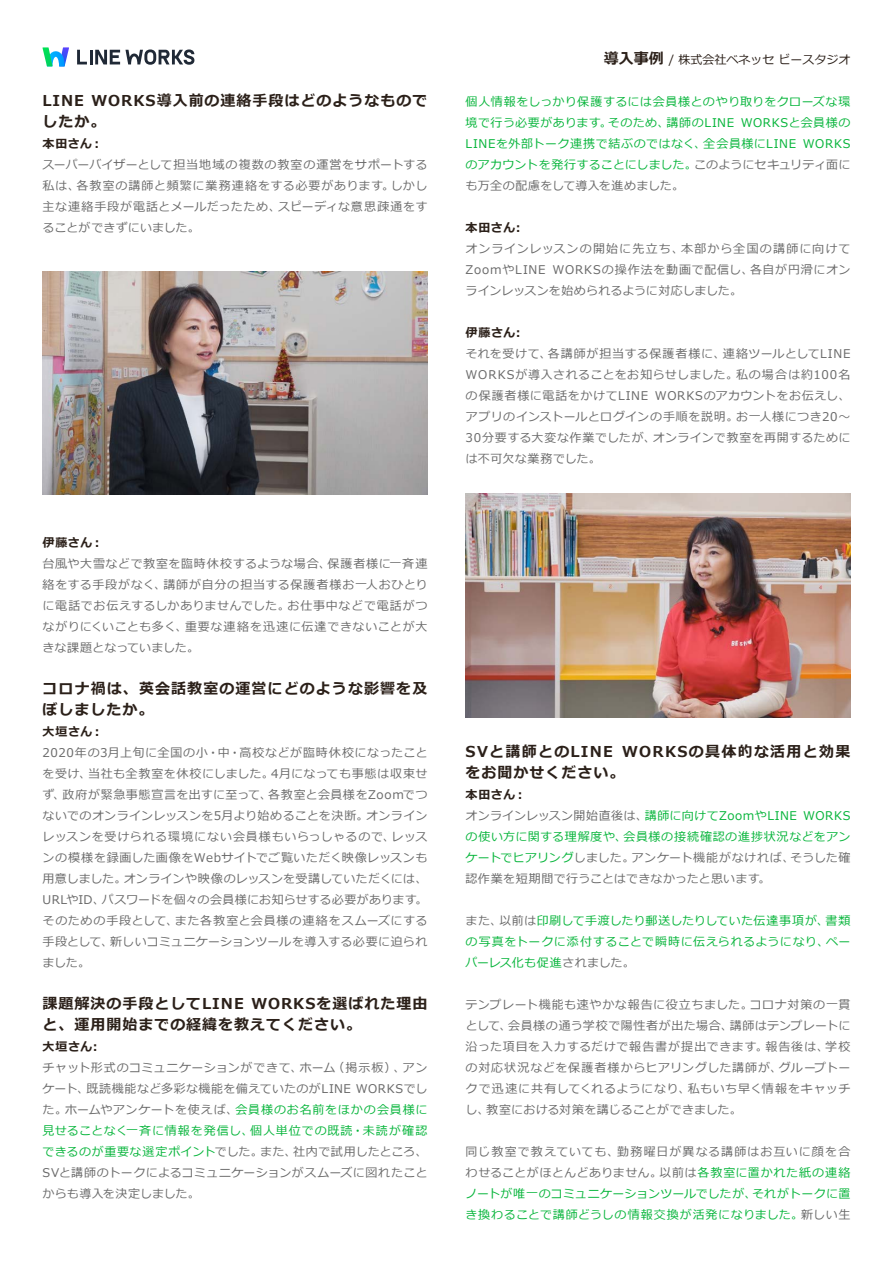
<style>
.page{position:relative;width:893px;height:1263px;background:#fff}
.page>*{position:absolute;margin:0;border:0;box-sizing:border-box;transform-origin:0 0}
.t1{font:700 15px/21px "Meiryo";letter-spacing:.065em;color:#2b2019}
.t2{font:700 15px/21px "Meiryo";letter-spacing:.085em;color:#2b2019}
.t3{font:12px/21px "Meiryo";letter-spacing:.045em;color:#6a6a6a}
.t4{font:12px/21px "Meiryo";letter-spacing:.045em;color:#07b53b;text-align:right}
.t5{font:12px/21px "Meiryo";letter-spacing:.02em;color:#6a6a6a}
.t6{font:12px/21px "Meiryo";letter-spacing:.025em;color:#6a6a6a}
.t7{font:12px "Meiryo";letter-spacing:.075em;color:#6a6a6a}
.t8{font:700 12px "Meiryo";letter-spacing:.045em;color:#2b2019}
.t9{font:12px "Meiryo";letter-spacing:.065em;color:#07b53b}
.t10{font:12px "Meiryo";letter-spacing:.085em;color:#6a6a6a}
.t11{font:12px "Meiryo";letter-spacing:.025em;color:#07b53b}
.t12{font:12px "Meiryo";letter-spacing:.07em;color:#6a6a6a}
.t13{font:12px/21px "Meiryo";letter-spacing:.015em;color:#6a6a6a}
.t14{font:12px "Meiryo";letter-spacing:.01em;color:#6a6a6a}
.t15{font:12px "Meiryo";letter-spacing:.005em;color:#07b53b}
.t16{font:12px "Meiryo";letter-spacing:.01em;color:#07b53b}
.t17{font:12px "Meiryo";letter-spacing:.095em;color:#6a6a6a}
.t18{font:12px "Meiryo";letter-spacing:.065em;color:#6a6a6a}
.t19{font:12px "Meiryo";letter-spacing:.075em;color:#07b53b}
.t20{font:12px "Meiryo";color:#2b2019}
.t21{font:12px "Meiryo";letter-spacing:.09em;color:#07b53b}
.t22{font:12px "Meiryo";letter-spacing:.005em;color:#6a6a6a}
.t23{font:12px "Meiryo";letter-spacing:.09em;color:#6a6a6a}
.t24{font:12px "Meiryo";color:#6a6a6a}
.t25{font:12px/21px "Meiryo";letter-spacing:-.03em;color:#6a6a6a}
.s1{color:#07b53b}
.s2{color:#6a6a6a}
</style>
<div class="page">
<svg style="left:42px;top:47px;width:27px;height:19px"></svg>
<svg style="left:77px;top:50px;width:10px;height:14px"></svg>
<hr style="left:90px;top:50px;width:3px;height:14px;background:#202936">
<svg style="left:95px;top:49px;width:99px;height:16px"></svg>
<img style="left:43px;top:272px;width:384px;height:223px">
<img style="left:466px;top:494px;width:384px;height:223px">
<p class="t1" style="left:92px;top:91px;width:337px">WORKS導入前の連絡手段はどのようなもので</p>
<p class="t1" style="left:43px;top:91px;width:64px">LINE<br>したか。</p>
<p class="t8" style="left:43px;top:135px;width:62px">本田さん：</p>
<p class="t3" style="left:43px;top:155px;width:386px;text-align:right">スーパーバイザーとして担当地域の複数の教室の運営をサポートするしかし</p>
<p class="t7" style="left:76px;top:178px;width:319px">各教室の講師と頻繁に業務連絡をする必要があります。</p>
<p class="t3" style="left:43px;top:176px;width:39px">私は、</p>
<p class="t3" style="left:278px;top:197px;width:151px">スピーディな意思疎通をす</p>
<p class="t3" style="left:43px;top:197px;width:240px">主な連絡手段が電話とメールだったため、ることができずにいました。</p>
<p class="t8" style="left:43px;top:534px;width:62px">伊藤さん：</p>
<p class="t3" style="left:163px;top:554px;width:265px;text-indent:-121px">台風や大雪などで教室を臨時休校するような場合、<br>講師が自分の担当する保護者様お一人おひとり</p>
<p class="t7" style="left:327px;top:556px;width:101px">保護者様に一斉連</p>
<p class="t3" style="left:43px;top:575px;width:125px">絡をする手段がなく、</p>
<p class="t12" style="left:288px;top:598px;width:141px">お仕事中などで電話がつ</p>
<p class="t3" style="left:185px;top:596px;width:244px;text-indent:-142px">に電話でお伝えするしかありませんでした。<br>重要な連絡を迅速に伝達できないことが大</p>
<p class="t13" style="left:43px;top:617px;width:158px">ながりにくいことも多く、きな課題となっていました。</p>
<p class="t1" style="left:43px;top:679px;width:386px">コロナ禍は、英会話教室の運営にどのような影響を及ぼしましたか。</p>
<p class="t8" style="left:43px;top:723px;width:62px">大垣さん：</p>
<p class="t3" style="left:43px;top:743px;width:386px;text-align:right">2020年の3月上旬に全国の小・中・高校などが臨時休校になったこと<br>4月になっても事態は収束せ</p>
<p class="t3" style="left:88px;top:764px;width:187px">当社も全教室を休校にしました。</p>
<p class="t3" style="left:43px;top:764px;width:50px">を受け、</p>
<p class="t3" style="left:43px;top:785px;width:24px">ず、</p>
<p class="t3" style="left:63px;top:785px;width:211px">政府が緊急事態宣言を出すに至って、</p>
<p class="t3" style="left:268px;top:785px;width:161px">各教室と会員様をZoomでつ</p>
<p class="t6" style="left:43px;top:806px;width:328px">ないでのオンラインレッスンを5月より始めることを決断。</p>
<p class="t3" style="left:366px;top:806px;width:63px">オンライン</p>
<p class="t3" style="left:43px;top:827px;width:354px">レッスンを受けられる環境にない会員様もいらっしゃるので、</p>
<p class="t3" style="left:43px;top:848px;width:386px">ンの模様を録画した画像をWebサイトでご覧いただく映像レッスンも</p>
<p class="t14" style="left:124px;top:871px;width:305px">オンラインや映像のレッスンを受講していただくには、</p>
<p class="t3" style="left:392px;top:827px;width:37px">レッス</p>
<p class="t5" style="left:102px;top:869px;width:327px;text-indent:-59px">用意しました。<br>パスワードを個々の会員様にお知らせする必要があります。</p>
<p class="t3" style="left:43px;top:890px;width:64px">URLやID、</p>
<p class="t3" style="left:175px;top:911px;width:254px">また各教室と会員様の連絡をスムーズにする</p>
<p class="t6" style="left:110px;top:911px;width:319px;text-indent:-68px">そのための手段として、<br>新しいコミュニケーションツールを導入する必要に迫られ</p>
<p class="t25" style="left:43px;top:932px;width:72px">手段として、ました。</p>
<p class="t1" style="left:251px;top:994px;width:178px">WORKSを選ばれた理由</p>
<p class="t1" style="left:43px;top:994px;width:320px">課題解決の手段としてLINE<br>と、運用開始までの経緯を教えてください。</p>
<p class="t8" style="left:43px;top:1038px;width:57px">大垣さん:</p>
<p class="t3" style="left:86px;top:1058px;width:342px;text-indent:-44px">チャット形式のコミュニケーションができて、<br>既読機能など多彩な機能を備えていたのがLINE WORKSでし</p>
<p class="t3" style="left:333px;top:1058px;width:74px">（掲示板）、</p>
<p class="t3" style="left:300px;top:1058px;width:37px">ホーム</p>
<p class="t3" style="left:403px;top:1058px;width:26px">アン</p>
<p class="t3" style="left:43px;top:1079px;width:48px">ケート、</p>
<p class="t3" style="left:65px;top:1100px;width:175px">ホームやアンケートを使えば、</p>
<p class="t9" style="left:235px;top:1102px;width:193px">会員様のお名前をほかの会員様に</p>
<p class="t3" style="left:43px;top:1100px;width:26px">た。</p>
<p class="t21" style="left:250px;top:1123px;width:179px">個人単位での既読・未読が確認</p>
<p class="t4" style="left:43px;top:1121px;width:212px">見せることなく一斉に情報を発信し、</p>
<p class="t3" style="left:43px;top:1142px;width:386px"><span class="s1">できるのが重要な選定ポイント</span>でした。<br>SVと講師のトークによるコミュニケーションがスムーズに図れたことからも導入を決定しました。</p>
<p class="t24" style="left:293px;top:1144px;width:136px">社内で試用したところ、</p>
<p class="t3" style="left:260px;top:1142px;width:38px">また、</p>
<p class="t1" style="left:604px;top:49px;width:61px">導入事例</p>
<p class="t20" style="left:669px;top:51px;width:183px">/ 株式会社ベネッセビースタジオ</p>
<p class="t4" style="left:466px;top:92px;width:386px">個人情報をしっかり保護するには会員様とのやり取りをクローズな環<br>WORKSと会員様の</p>
<p class="t4" style="left:466px;top:113px;width:148px">境で行う必要があります。</p>
<p class="t4" style="left:666px;top:113px;width:69px">講師のLINE</p>
<p class="t4" style="left:608px;top:113px;width:63px">そのため、</p>
<p class="t4" style="left:466px;top:134px;width:242px">LINEを外部トーク連携で結ぶのではなく、</p>
<p class="t22" style="left:694px;top:157px;width:158px">このようにセキュリティ面に</p>
<p class="t4" style="left:703px;top:134px;width:94px">全会員様にLINE</p>
<p class="t4" style="left:803px;top:134px;width:49px">WORKS</p>
<p class="t16" style="left:466px;top:157px;width:233px">のアカウントを発行することにしました。</p>
<p class="t5" style="left:466px;top:176px;width:220px">も万全の配慮をして導入を進めました。</p>
<p class="t8" style="left:466px;top:219px;width:56px">本田さん:</p>
<p class="t23" style="left:681px;top:241px;width:171px">本部から全国の講師に向けて</p>
<p class="t10" style="left:466px;top:241px;width:220px">オンラインレッスンの開始に先立ち、</p>
<p class="t3" style="left:750px;top:260px;width:102px">各自が円滑にオン</p>
<p class="t18" style="left:552px;top:262px;width:202px">WORKSの操作法を動画で配信し、</p>
<p class="t5" style="left:466px;top:260px;width:278px">ZoomやLINE<br>ラインレッスンを始められるように対応しました。</p>
<p class="t8" style="left:466px;top:324px;width:57px">伊藤さん:</p>
<p class="t3" style="left:723px;top:344px;width:129px">連絡ツールとしてLINE</p>
<p class="t12" style="left:548px;top:346px;width:179px">各講師が担当する保護者様に、</p>
<p class="t3" style="left:466px;top:344px;width:87px">それを受けて、</p>
<p class="t3" style="left:655px;top:365px;width:197px;text-indent:-189px">WORKSが導入されることをお知らせしました。<br>WORKSのアカウントをお伝えし、</p>
<p class="t10" style="left:736px;top:367px;width:116px">私の場合は約100名</p>
<p class="t3" style="left:466px;top:386px;width:184px">の保護者様に電話をかけてLINE</p>
<p class="t3" style="left:653px;top:407px;width:199px;text-indent:-187px">アプリのインストールとログインの手順を説明。<br>オンラインで教室を再開するために</p>
<p class="t3" style="left:736px;top:407px;width:116px">お一人様につき20~</p>
<p class="t3" style="left:466px;top:428px;width:192px">30分要する大変な作業でしたが、は不可欠な業務でした。</p>
<p class="t2" style="left:622px;top:742px;width:230px">WORKSの具体的な活用と効果</p>
<p class="t2" style="left:466px;top:742px;width:160px">SVと講師とのLINEをお聞かせください。</p>
<p class="t8" style="left:466px;top:786px;width:62px">本田さん：</p>
<p class="t3" style="left:466px;top:806px;width:184px">オンラインレッスン開始直後は、</p>
<p class="t9" style="left:624px;top:829px;width:228px">会員様の接続確認の進捗状況などをアン</p>
<p class="t4" style="left:645px;top:806px;width:154px">講師に向けてZoomやLINE</p>
<p class="t4" style="left:803px;top:806px;width:49px">WORKS</p>
<p class="t4" style="left:466px;top:827px;width:163px">の使い方に関する理解度や、</p>
<p class="t5" style="left:466px;top:848px;width:306px"><span class="s1">ケートでヒアリング</span>しました。<br>認作業を短期間で行うことはできなかったと思います。</p>
<p class="t3" style="left:632px;top:848px;width:164px">アンケート機能がなければ、</p>
<p class="t3" style="left:790px;top:848px;width:62px">そうした確</p>
<p class="t11" style="left:499px;top:913px;width:331px"><span class="s2">以前は</span>印刷して手渡したり郵送したりしていた伝達事項が、</p>
<p class="t4" style="left:825px;top:911px;width:26px">書類</p>
<p class="t3" style="left:466px;top:911px;width:38px">また、</p>
<p class="t4" style="left:466px;top:932px;width:365px;text-align:left">の写真をトークに添付することで瞬時に伝えられるようになり、パーレス化も促進<span class="s2">されました。</span></p>
<p class="t3" style="left:750px;top:995px;width:102px">コロナ対策の一貫</p>
<p class="t4" style="left:826px;top:932px;width:26px">ペー</p>
<p class="t3" style="left:730px;top:995px;width:122px;text-indent:-264px">テンプレート機能も速やかな報告に役立ちました。<br>講師はテンプレートに</p>
<p class="t3" style="left:508px;top:1016px;width:226px">会員様の通う学校で陽性者が出た場合、</p>
<p class="t3" style="left:466px;top:1016px;width:47px">として、</p>
<p class="t3" style="left:466px;top:1037px;width:304px">沿った項目を入力するだけで報告書が提出できます。</p>
<p class="t3" style="left:765px;top:1037px;width:65px">報告後は、</p>
<p class="t3" style="left:825px;top:1037px;width:27px">学校</p>
<p class="t3" style="left:688px;top:1058px;width:164px;text-indent:-222px">の対応状況などを保護者様からヒアリングした講師が、<br>私もいち早く情報をキャッチ</p>
<p class="t3" style="left:779px;top:1058px;width:73px">グループトー</p>
<p class="t3" style="left:486px;top:1079px;width:257px;text-indent:-21px">クで迅速に共有してくれるようになり、<br>教室における対策を講じることができました。</p>
<p class="t3" style="left:466px;top:1100px;width:25px">し、</p>
<p class="t17" style="left:617px;top:1144px;width:235px">勤務曜日が異なる講師はお互いに顔を合</p>
<p class="t7" style="left:466px;top:1144px;width:155px">同じ教室で教えていても、</p>
<p class="t6" style="left:466px;top:1163px;width:198px">わせることがほとんどありません。</p>
<p class="t19" style="left:660px;top:1165px;width:192px"><span class="s2">以前は</span>各教室に置かれた紙の連絡</p>
<p class="t15" style="left:466px;top:1186px;width:292px">ノートが唯一のコミュニケーションツールでしたが、</p>
<p class="t4" style="left:752px;top:1184px;width:100px">それがトークに置</p>
<p class="t4" style="left:466px;top:1205px;width:339px">き換わることで講師どうしの情報交換が活発になりました。</p>
<p class="t3" style="left:801px;top:1205px;width:51px">新しい生</p>
</div>
